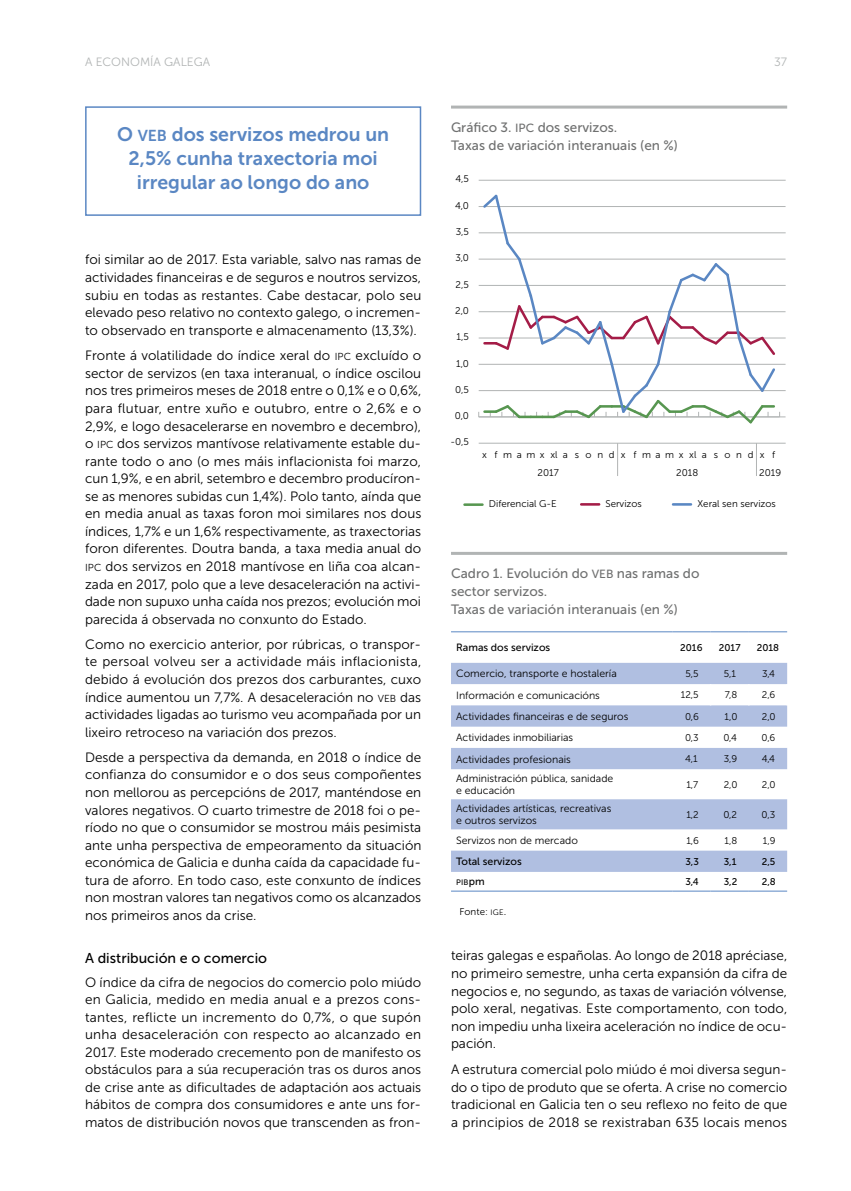
<style>
.page{position:relative;width:851px;height:1191px;background:#fff}
.page>*{position:absolute;margin:0;border:0;box-sizing:border-box;transform-origin:0 0}
.t1{font:19.5px/24px "Museo Sans 700";color:#5a87c3;text-align:center}
.t2{font:14.25px "Museo Sans 500";color:#000}
.t3{font:13.5px/17.5px "Museo Sans 300";color:#000;text-align:justify}
.t4{font:13.5px/18px "Museo Sans 500";color:#6f7070}
.t5{font:12px "Museo Sans 300";color:#b1b4b4}
.t6{font:10.5px/12px "Museo Sans 300";color:#000}
.t7{font:10.5px "Museo Sans 500";color:#000}
.t8{font:9.75px "Museo Sans 300";color:#000}
.t9{font:9.75px "Museo Sans 500";color:#000}
.t10{font:9.75px "Museo Sans 300";letter-spacing:.57em;color:#000}
.t11{font:7.8px "Museo Sans 500";color:#000}
.s1{font-size:15.75px}
.s2{font-size:10.2px}
.s3{font-size:11.85px}
.s4{font-size:10.5px}
.s5{font-size:7.8px}
</style>
<div class="page">
<div style="left:85px;top:106px;width:336px;height:110px;border:2px solid #5a87c3"></div>
<svg style="left:451px;top:663px;width:336px;height:209px;fill:#b0bfe1"></svg>
<hr style="left:451px;top:890px;width:221px;height:1px;background:#5a87c3">
<hr style="left:672px;top:890px;width:38px;height:1px;background:#5a87c3">
<hr style="left:710px;top:890px;width:38px;height:1px;background:#5a87c3">
<hr style="left:748px;top:890px;width:39px;height:1px;background:#5a87c3">
<hr style="left:709px;top:684px;width:2px;height:21px;background:#fff">
<svg style="left:748px;top:684px;width:1px;height:21px"></svg>
<svg style="left:786px;top:684px;width:1px;height:21px"></svg>
<hr style="left:451px;top:631px;width:221px;height:1px;background:#5a87c3">
<hr style="left:672px;top:631px;width:38px;height:1px;background:#5a87c3">
<hr style="left:710px;top:631px;width:38px;height:1px;background:#5a87c3">
<hr style="left:748px;top:631px;width:39px;height:1px;background:#5a87c3">
<hr style="left:451px;top:552px;width:336px;height:3px;background:#b1b4b4">
<hr style="left:451px;top:106px;width:336px;height:3px;background:#b1b4b4">
<hr style="left:478px;top:443px;width:307px;height:1px;background:#b1b4b4">
<hr style="left:478px;top:416px;width:307px;height:1px;background:#b1b4b4">
<hr style="left:478px;top:390px;width:307px;height:1px;background:#b1b4b4">
<hr style="left:478px;top:364px;width:307px;height:1px;background:#b1b4b4">
<hr style="left:478px;top:337px;width:307px;height:1px;background:#b1b4b4">
<hr style="left:478px;top:311px;width:307px;height:1px;background:#b1b4b4">
<hr style="left:478px;top:285px;width:307px;height:1px;background:#b1b4b4">
<hr style="left:478px;top:259px;width:307px;height:1px;background:#b1b4b4">
<hr style="left:478px;top:232px;width:307px;height:1px;background:#b1b4b4">
<hr style="left:478px;top:206px;width:307px;height:1px;background:#b1b4b4">
<hr style="left:478px;top:180px;width:307px;height:1px;background:#b1b4b4">
<svg style="left:478px;top:194px;width:302px;height:230px"></svg>
<hr style="left:464px;top:503px;width:18px;height:3px;background:#579650">
<svg style="left:581px;top:503px;width:18px;height:2px"></svg>
<svg style="left:673px;top:503px;width:18px;height:2px"></svg>
<hr style="left:617px;top:443px;width:1px;height:33px;background:#b1b4b4">
<hr style="left:755px;top:443px;width:1px;height:33px;background:#b1b4b4">
<p class="t5" style="left:85px;top:56px;width:126px">A ECONOMÍA GALEGA</p>
<p class="t5" style="left:774px;top:56px;width:14px">37</p>
<h1 class="t1" style="left:117px;top:122px;width:273px">O <span class="s1">veb</span> dos servizos medrou un<br>2,5% cunha traxectoria moi irregular ao longo do ano</h1>
<p class="t3" style="left:85px;top:251px;width:338px">foi similar ao de 2017. Esta variable, salvo nas ramas de actividades financeiras e de seguros e noutros servizos, subiu en todas as restantes. Cabe destacar, polo seu elevado peso relativo no contexto galego, o incremen&shy;to observado en transporte e almacenamento (13,3%).</p>
<p class="t3" style="left:85px;top:347px;width:338px">Fronte á volatilidade do índice xeral do <span class="s2">I PC</span> excluído o sector de servizos (en taxa interanual, o índice oscilou nos tres primeiros meses de 2018 entre o 0,1% e o 0,6%, para flutuar, entre xuño e outubro, entre o 2,6% e o 2,9%, e logo desacelerarse en novembro e decembro), o <span class="s2">I PC</span> dos servizos mantívose relativamente estable du&shy;rante todo o ano (o mes máis inflacionista foi marzo, cun 1,9%, e en abril, setembro e decembro producíron&shy;se as menores subidas cun 1,4%). Polo tanto, aínda que en media anual as taxas foron moi similares nos dous índices, 1,7% e un 1,6% respectivamente, as traxectorias foron diferentes. Doutra banda, a taxa media anual do <span class="s2">I PC</span> dos servizos en 2018 mantívose en liña coa alcan&shy;zada en 2017, polo que a leve desaceleración na activi&shy;dade non supuxo unha caída nos prezos; evolución moi parecida á observada no conxunto do Estado.</p>
<p class="t3" style="left:85px;top:635px;width:338px">Como no exercicio anterior, por rúbricas, o transpor&shy;te persoal volveu ser a actividade máis inflacionista, debido á evolución dos prezos dos carburantes, cuxo índice aumentou un 7,7%. A desaceleración no <span class="s2">VE B</span> das actividades ligadas ao turismo veu acompañada por un lixeiro retroceso na variación dos prezos.</p>
<p class="t3" style="left:85px;top:748px;width:338px">Desde a perspectiva da demanda, en 2018 o índice de confianza do consumidor e o dos seus compoñentes non mellorou as percepcións de 2017, manténdose en valores negativos. O cuarto trimestre de 2018 foi o pe&shy;ríodo no que o consumidor se mostrou máis pesimista ante unha perspectiva de empeoramento da situación económica de Galicia e dunha caída da capacidade fu&shy;tura de aforro. En todo caso, este conxunto de índices non mostran valores tan negativos como os alcanzados nos primeiros anos da crise.</p>
<p class="t2" style="left:85px;top:950px;width:183px">A distribución e o comercio</p>
<p class="t3" style="left:85px;top:973px;width:337px">O índice da cifra de negocios do comercio polo miúdo en Galicia, medido en media anual e a prezos cons&shy;tantes, reflicte un incremento do 0,7%, o que supón unha desaceleración con respecto ao alcanzado en 2017. Este moderado crecemento pon de manifesto os obstáculos para a súa recuperación tras os duros anos de crise ante as dificultades de adaptación aos actuais hábitos de compra dos consumidores e ante uns for&shy;matos de distribución novos que transcenden as fron-</p>
<p class="t4" style="left:451px;top:118px;width:228px">Gráfico 3. <span class="s3">IPC</span> dos servizos.<br>Taxas de variación interanuais (en %)</p>
<p class="t8" style="left:455px;top:174px;width:15px">4,5</p>
<p class="t8" style="left:455px;top:200px;width:15px">4,0</p>
<p class="t8" style="left:456px;top:226px;width:15px">3,5</p>
<p class="t8" style="left:455px;top:253px;width:15px">3,0</p>
<p class="t8" style="left:455px;top:279px;width:15px">2,5</p>
<p class="t8" style="left:455px;top:305px;width:15px">2,0</p>
<p class="t8" style="left:456px;top:332px;width:14px">1,5</p>
<p class="t8" style="left:456px;top:358px;width:14px">1,0</p>
<p class="t8" style="left:455px;top:384px;width:15px">0,5</p>
<p class="t8" style="left:455px;top:410px;width:16px">0,0</p>
<p class="t8" style="left:450px;top:437px;width:20px">-0,5</p>
<p class="t10" style="left:482px;top:449px;width:295px">x fmamxxla sondx fmamxxla sondx f</p>
<p class="t8" style="left:537px;top:467px;width:23px">2017</p>
<p class="t8" style="left:676px;top:467px;width:24px">2018</p>
<p class="t8" style="left:759px;top:467px;width:23px">2019</p>
<p class="t8" style="left:489px;top:498px;width:69px">Diferencial G-E</p>
<p class="t8" style="left:605px;top:498px;width:38px">Servizos</p>
<p class="t8" style="left:697px;top:498px;width:80px">Xeral sen servizos</p>
<p class="t4" style="left:451px;top:564px;width:250px">Cadro 1. Evolución do <span class="s3">VEB</span> nas ramas do sector servizos.<br>Taxas de variación interanuais (en %)</p>
<p class="t7" style="left:456px;top:642px;width:96px">Ramas dos servizos</p>
<p class="t9" style="left:680px;top:642px;width:24px">2016</p>
<p class="t9" style="left:718px;top:642px;width:23px">2017</p>
<p class="t9" style="left:756px;top:642px;width:24px">2018</p>
<p class="t6" style="left:456px;top:668px;width:162px">Comercio, transporte e hostalería</p>
<p class="t8" style="left:685px;top:668px;width:15px">5,5</p>
<p class="t8" style="left:723px;top:668px;width:14px">5,1</p>
<p class="t8" style="left:762px;top:668px;width:14px">3,4</p>
<p class="t6" style="left:456px;top:689px;width:145px">Información e comunicacións</p>
<p class="t8" style="left:680px;top:690px;width:19px">12,5</p>
<p class="t8" style="left:724px;top:690px;width:14px">7,8</p>
<p class="t8" style="left:761px;top:690px;width:15px">2,6</p>
<p class="t6" style="left:456px;top:710px;width:174px">Actividades financeiras e de seguros</p>
<p class="t8" style="left:685px;top:711px;width:15px">0,6</p>
<p class="t8" style="left:724px;top:711px;width:14px">1,0</p>
<p class="t8" style="left:761px;top:711px;width:15px">2,0</p>
<p class="t6" style="left:456px;top:731px;width:119px">Actividades inmobiliarias</p>
<p class="t8" style="left:685px;top:732px;width:15px">0,3</p>
<p class="t8" style="left:723px;top:732px;width:15px">0,4</p>
<p class="t8" style="left:761px;top:732px;width:15px">0,6</p>
<p class="t6" style="left:456px;top:753px;width:116px">Actividades profesionais</p>
<p class="t8" style="left:685px;top:753px;width:14px">4,1</p>
<p class="t8" style="left:723px;top:753px;width:15px">3,9</p>
<p class="t8" style="left:761px;top:753px;width:15px">4,4</p>
<p class="t6" style="left:456px;top:772px;width:159px">Administración pública, sanidade e educación</p>
<p class="t8" style="left:686px;top:779px;width:13px">1,7</p>
<p class="t8" style="left:723px;top:779px;width:15px">2,0</p>
<p class="t8" style="left:761px;top:779px;width:15px">2,0</p>
<p class="t6" style="left:456px;top:802px;width:157px">Actividades artísticas, recreativas e outros servizos</p>
<p class="t8" style="left:686px;top:809px;width:14px">1,2</p>
<p class="t8" style="left:723px;top:809px;width:15px">0,2</p>
<p class="t8" style="left:761px;top:809px;width:15px">0,3</p>
<p class="t6" style="left:456px;top:834px;width:123px">Servizos non de mercado</p>
<p class="t8" style="left:686px;top:835px;width:14px">1,6</p>
<p class="t8" style="left:724px;top:835px;width:14px">1,8</p>
<p class="t8" style="left:762px;top:835px;width:14px">1,9</p>
<p class="t7" style="left:456px;top:856px;width:67px">Total servizos</p>
<p class="t9" style="left:685px;top:856px;width:15px">3,3</p>
<p class="t9" style="left:723px;top:856px;width:14px">3,1</p>
<p class="t9" style="left:761px;top:856px;width:15px">2,5</p>
<p class="t11" style="left:456px;top:878px;width:30px">PIB<span class="s4">pm</span></p>
<p class="t9" style="left:685px;top:876px;width:15px">3,4</p>
<p class="t9" style="left:723px;top:876px;width:15px">3,2</p>
<p class="t9" style="left:761px;top:876px;width:15px">2,8</p>
<p class="t8" style="left:459px;top:906px;width:48px">Fonte: <span class="s5">I GE</span> <span class="s4">.</span></p>
<p class="t3" style="left:451px;top:947px;width:338px">teiras galegas e españolas. Ao longo de 2018 apréciase, no primeiro semestre, unha certa expansión da cifra de negocios e, no segundo, as taxas de variación vólvense, polo xeral, negativas. Este comportamento, con todo, non impediu unha lixeira aceleración no índice de ocu&shy;pación.</p>
<p class="t3" style="left:451px;top:1061px;width:337px">A estrutura comercial polo miúdo é moi diversa segun&shy;do o tipo de produto que se oferta. A crise no comercio tradicional en Galicia ten o seu reflexo no feito de que a principios de 2018 se rexistraban 635 locais menos</p>
</div>
